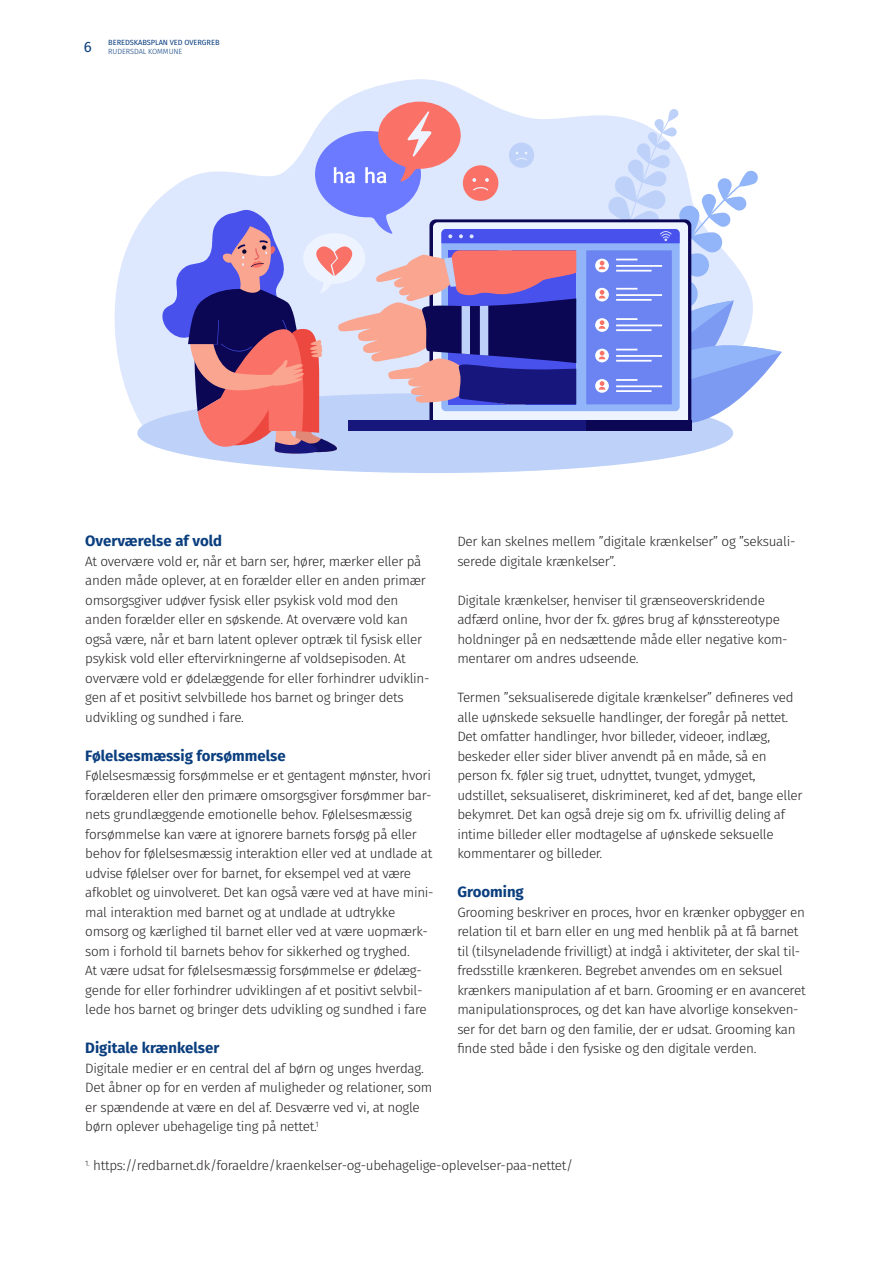
<style>
.page{position:relative;width:893px;height:1263px;background:#fff}
.page>*{position:absolute;margin:0;border:0;box-sizing:border-box;transform-origin:0 0}
.t1{font:700 15px "Xyhnrs Fira Sans";color:#0a3e7e}
.t2{font:300 13.5px/19.5px "Hrbbtn Fira Sans";letter-spacing:-.02em;color:#231f20}
.t3{font:7.5px "Mrrwtf Fira Sans";letter-spacing:-.01em;color:#0a3e7e}
.t4{font:300 7.5px "Ywpsmm Fira Sans";letter-spacing:-.01em;color:#0a3e7e}
.s1{font-family:"Tsmnyb Fira Sans";font-size:15px}
</style>
<div class="page">
<svg style="left:114px;top:79px;width:372px;height:346px"></svg>
<div style="left:137px;top:393px;width:596px;height:80px;background:#bdd1f9;border-radius:50%"></div>
<svg style="left:161px;top:102px;width:621px;height:368px"></svg>
<p class="t3" style="left:84px;top:37px;width:137px"><span class="s1">6</span> BEREDSKABSPLAN VED OVERGREB</p>
<p class="t4" style="left:108px;top:46px;width:76px">RUDERSDAL KOMMUNE</p>
<h3 class="t1" style="left:85px;top:528px;width:138px">Overværelse af vold</h3>
<p class="t2" style="left:85px;top:551px;width:342px">At overvære vold er, når et barn ser, hører, mærker eller på anden måde oplever, at en forælder eller en anden primær omsorgsgiver udøver fysisk eller psykisk vold mod den anden forælder eller en søskende. At overvære vold kan også være, når et barn latent oplever optræk til fysisk eller psykisk vold eller eftervirkningerne af voldsepisoden. At</p>
<p class="t2" style="left:85px;top:687px;width:320px">gen af et positivt selvbillede hos barnet og bringer dets udvikling og sundhed i fare.</p>
<h3 class="t1" style="left:85px;top:743px;width:202px">Følelsesmæssig forsømmelse</h3>
<p class="t2" style="left:85px;top:765px;width:347px">Følelsesmæssig forsømmelse er et gentagent mønster, hvori</p>
<p class="t2" style="left:85px;top:804px;width:349px">nets grundlæggende emotionelle behov. Følelsesmæssig forsømmelse kan være at ignorere barnets forsøg på eller behov for følelsesmæssig interaktion eller ved at undlade at udvise følelser over for barnet, for eksempel ved at være</p>
<p class="t2" style="left:85px;top:902px;width:311px">mal interaktion med barnet og at undlade at udtrykke</p>
<p class="t2" style="left:85px;top:941px;width:326px">som i forhold til barnets behov for sikkerhed og tryghed.</p>
<p class="t2" style="left:85px;top:668px;width:346px">overvære vold er ødelæggende for eller forhindrer udviklin-</p>
<p class="t2" style="left:85px;top:785px;width:348px">forælderen eller den primære omsorgsgiver forsømmer bar-</p>
<p class="t2" style="left:85px;top:882px;width:350px">afkoblet og uinvolveret. Det kan også være ved at have mini-</p>
<p class="t2" style="left:85px;top:921px;width:344px">omsorg og kærlighed til barnet eller ved at være uopmærk-</p>
<p class="t2" style="left:85px;top:960px;width:339px">At være udsat for følelsesmæssig forsømmelse er ødelæg&shy;gende for eller forhindrer udviklingen af et positivt selvbil-</p>
<p class="t2" style="left:85px;top:999px;width:343px">lede hos barnet og bringer dets udvikling og sundhed i fare</p>
<h2 class="t1" style="left:85px;top:1035px;width:136px">Digitale krænkelser</h2>
<p class="t2" style="left:85px;top:1058px;width:348px">Digitale medier er en central del af børn og unges hverdag.<br>Det åbner op for en verden af muligheder og relationer, som er spændende at være en del af. Desværre ved vi, at nogle børn oplever ubehagelige ting på nettet.<sup>1</sup></p>
<p class="t2" style="left:457px;top:531px;width:340px">Der kan skelnes mellem ”digitale krænkelser” og ”seksuali-</p>
<p class="t2" style="left:457px;top:551px;width:160px">serede digitale krænkelser”.</p>
<p class="t2" style="left:457px;top:590px;width:324px">Digitale krænkelser, henviser til grænseoverskridende adfærd online, hvor der fx. gøres brug af kønsstereotype</p>
<p class="t2" style="left:457px;top:648px;width:183px">mentarer om andres udseende.</p>
<p class="t2" style="left:457px;top:687px;width:347px">Termen ”seksualiserede digitale krænkelser” defineres ved alle uønskede seksuelle handlinger, der foregår på nettet.<br>Det omfatter handlinger, hvor billeder, videoer, indlæg, beskeder eller sider bliver anvendt på en måde, så en person fx. føler sig truet, udnyttet, tvunget, ydmyget, udstillet, seksualiseret, diskrimineret, ked af det, bange eller bekymret. Det kan også dreje sig om fx. ufrivillig deling af intime billeder eller modtagelse af uønskede seksuelle kommentarer og billeder.</p>
<h2 class="t1" style="left:457px;top:879px;width:68px">Grooming</h2>
<p class="t2" style="left:457px;top:902px;width:349px">Grooming beskriver en proces, hvor en krænker opbygger en relation til et barn eller en ung med henblik på at få barnet</p>
<p class="t2" style="left:457px;top:960px;width:350px">fredsstille krænkeren. Begrebet anvendes om en seksuel krænkers manipulation af et barn. Grooming er en avanceret</p>
<p class="t2" style="left:457px;top:1019px;width:340px">ser for det barn og den familie, der er udsat. Grooming kan finde sted både i den fysiske og den digitale verden.</p>
<p class="t2" style="left:457px;top:629px;width:332px">holdninger på en nedsættende måde eller negative kom-</p>
<p class="t2" style="left:457px;top:941px;width:344px">til (tilsyneladende frivilligt) at indgå i aktiviteter, der skal til-</p>
<p class="t2" style="left:457px;top:999px;width:343px">manipulationsproces, og det kan have alvorlige konsekven-</p>
<p class="t2" style="left:85px;top:1155px;width:490px"><sup>1.</sup> https://redbarnet.dk/foraeldre/kraenkelser-og-ubehagelige-oplevelser-paa-nettet/</p>
</div>
